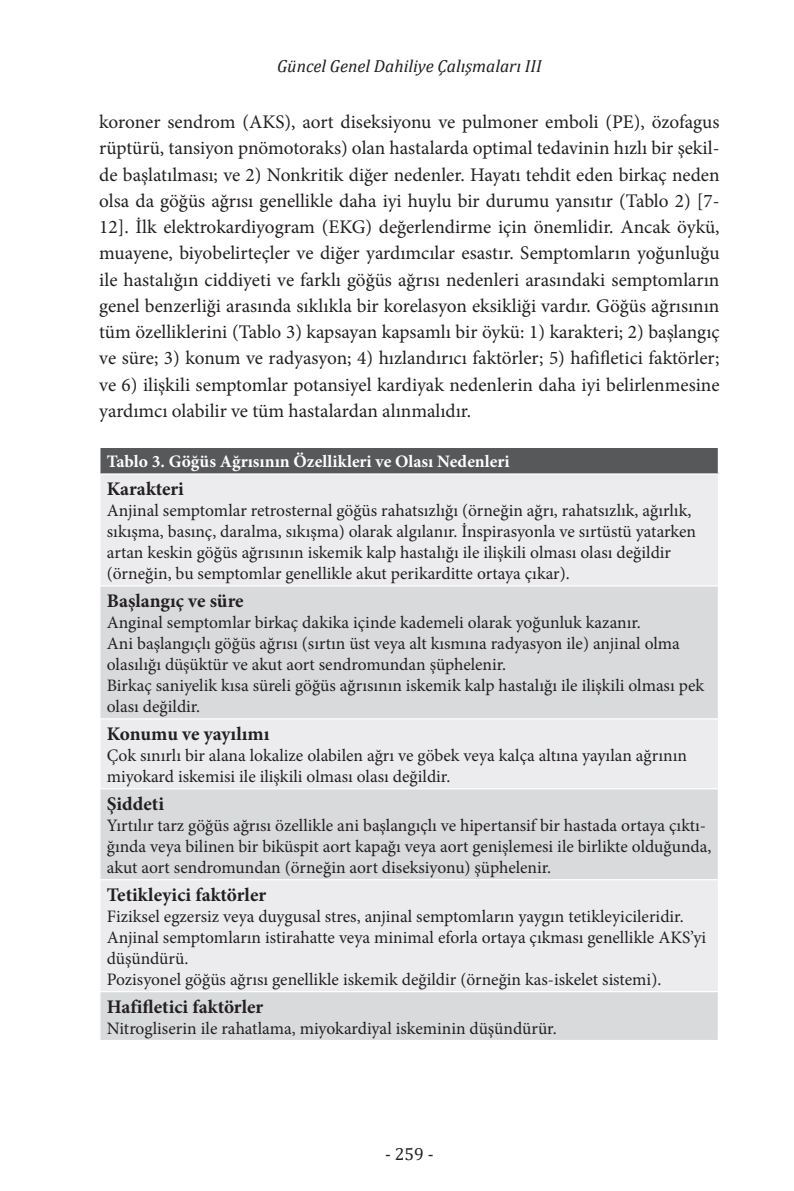
<style>
.page{position:relative;width:794px;height:1191px;background:#fff}
.page>*{position:absolute;margin:0;border:0;box-sizing:border-box;transform-origin:0 0}
.duzyazi{font:19.25px/26.2px "Minion Pro";color:#231f20;text-align:justify}
.tabloyazi{font:700 19.25px "Minion Pro";color:#231f20}
.tabloyazi-2{font:17.5px/21px "Minion Pro";color:#231f20}
.tabloyazibold{font:700 17.5px "Minion Pro";color:#fff}
.t1{font:italic 17.5px "Cambria";color:#231f20}
.t2{font:17.5px "Cambria";color:#231f20}
</style>
<div class="page">
<div style="left:100px;top:447px;width:618px;height:27px;background:#57585a"></div>
<div style="left:101px;top:475px;width:617px;height:110px;background:#ececee"></div>
<svg style="left:100px;top:586px;width:618px;height:454px;background:#e0e1e3"></svg>
<hr style="left:99px;top:718px;width:620px;height:1px;background:#fff">
<hr style="left:99px;top:788px;width:620px;height:1px;background:#fff">
<hr style="left:99px;top:879px;width:620px;height:1px;background:#fff">
<hr style="left:99px;top:991px;width:620px;height:1px;background:#fff">
<hr style="left:99px;top:447px;width:620px;height:1px;background:#fff">
<hr style="left:99px;top:473px;width:620px;height:1px;background:#fff">
<p class="t1" style="left:277px;top:54px;width:266px">Güncel Genel Dahiliye Çalışmaları III</p>
<p class="duzyazi" style="left:99px;top:109px;width:622px">koroner sendrom (AKS), aort diseksiyonu ve pulmoner emboli (PE), özofagus rüptürü, tansiyon pnömotoraks) olan hastalarda optimal tedavinin hızlı bir şekil&shy;de başlatılması; ve 2) Nonkritik diğer nedenler. Hayatı tehdit eden birkaç neden olsa da göğüs ağrısı genellikle daha iyi huylu bir durumu yansıtır (Tablo 2) [7- 12]. İlk elektrokardiyogram (EKG) değerlendirme için önemlidir. Ancak öykü, muayene, biyobelirteçler ve diğer yardımcılar esastır. Semptomların yoğunluğu ile hastalığın ciddiyeti ve farklı göğüs ağrısı nedenleri arasındaki semptomların genel benzerliği arasında sıklıkla bir korelasyon eksikliği vardır. Göğüs ağrısının tüm özelliklerini (Tablo 3) kapsayan kapsamlı bir öykü: 1) karakteri; 2) başlangıç ve süre; 3) konum ve radyasyon; 4) hızlandırıcı faktörler; 5) hafifletici faktörler; ve 6) ilişkili semptomlar potansiyel kardiyak nedenlerin daha iyi belirlenmesine yardımcı olabilir ve tüm hastalardan alınmalıdır.</p>
<p class="tabloyazibold" style="left:107px;top:449px;width:404px">Tablo 3. Göğüs Ağrısının Özellikleri ve Olası Nedenleri</p>
<p class="tabloyazi" style="left:107px;top:475px;width:79px">Karakteri</p>
<p class="tabloyazi-2" style="left:107px;top:500px;width:591px">Anjinal semptomlar retrosternal göğüs rahatsızlığı (örneğin ağrı, rahatsızlık, ağırlık, sıkışma, basınç, daralma, sıkışma) olarak algılanır. İnspirasyonla ve sırtüstü yatarken artan keskin göğüs ağrısının iskemik kalp hastalığı ile ilişkili olması olası değildir (örneğin, bu semptomlar genellikle akut perikarditte ortaya çıkar).</p>
<p class="tabloyazi" style="left:107px;top:587px;width:138px">Başlangıç ve süre</p>
<p class="tabloyazi-2" style="left:107px;top:612px;width:535px">Anginal semptomlar birkaç dakika içinde kademeli olarak yoğunluk kazanır.</p>
<p class="tabloyazi-2" style="left:107px;top:633px;width:574px">Ani başlangıçlı göğüs ağrısı (sırtın üst veya alt kısmına radyasyon ile) anjinal olma olasılığı düşüktür ve akut aort sendromundan şüphelenir.</p>
<p class="tabloyazi-2" style="left:107px;top:675px;width:599px">Birkaç saniyelik kısa süreli göğüs ağrısının iskemik kalp hastalığı ile ilişkili olması pek olası değildir.</p>
<p class="tabloyazi" style="left:107px;top:720px;width:164px">Konumu ve yayılımı</p>
<p class="tabloyazi-2" style="left:107px;top:745px;width:581px">Çok sınırlı bir alana lokalize olabilen ağrı ve göbek veya kalça altına yayılan ağrının miyokard iskemisi ile ilişkili olması olası değildir.</p>
<p class="tabloyazi" style="left:107px;top:790px;width:59px">Şiddeti</p>
<p class="tabloyazi-2" style="left:107px;top:814px;width:606px">Yırtılır tarz göğüs ağrısı özellikle ani başlangıçlı ve hipertansif bir hastada ortaya çıktı&shy;ğında veya bilinen bir biküspit aort kapağı veya aort genişlemesi ile birlikte olduğunda, akut aort sendromundan (örneğin aort diseksiyonu) şüphelenir.</p>
<p class="tabloyazi" style="left:107px;top:881px;width:161px">Tetikleyici faktörler</p>
<p class="tabloyazi-2" style="left:107px;top:905px;width:578px">Fiziksel egzersiz veya duygusal stres, anjinal semptomların yaygın tetikleyicileridir.</p>
<p class="tabloyazi-2" style="left:107px;top:926px;width:601px">Anjinal semptomların istirahatte veya minimal eforla ortaya çıkması genellikle AKS’yi düşündürü.</p>
<p class="tabloyazi-2" style="left:107px;top:968px;width:556px">Pozisyonel göğüs ağrısı genellikle iskemik değildir (örneğin kas-iskelet sistemi).</p>
<p class="tabloyazi" style="left:107px;top:992px;width:158px">Hafifletici faktörler</p>
<p class="tabloyazi-2" style="left:107px;top:1017px;width:451px">Nitrogliserin ile rahatlama, miyokardiyal iskeminin düşündürür.</p>
<p class="t2" style="left:385px;top:1143px;width:50px">- 259 -</p>
</div>
